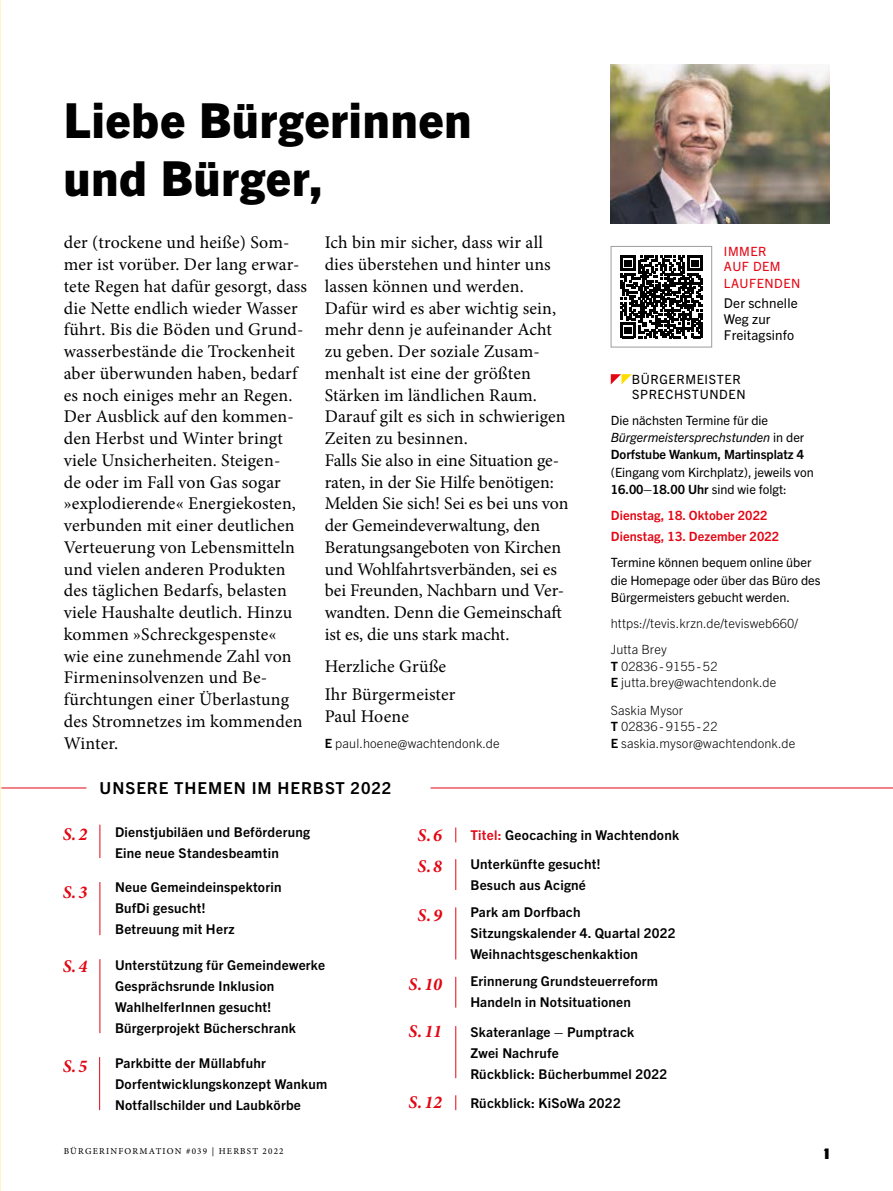
<style>
.page{position:relative;width:893px;height:1191px;background:#fff}
.page>*{position:absolute;margin:0;border:0;box-sizing:border-box;transform-origin:0 0}
.t1{font:800 48.3px/58.1px "Trade Gothic Next LT Pro";letter-spacing:.02em;color:#000}
.t2{font:italic 700 18px "Minion Pro";color:#e30613}
.t3{font:17.85px/21.8px "Minion Pro";letter-spacing:.005em;color:#000}
.t4{font:700 16.5px "Trade Gothic Next LT Pro";letter-spacing:.06em;color:#000}
.t5{font:15px "Hillray";color:#000}
.t6{font:700 13.5px/21px "Trade Gothic Next LT Pro";letter-spacing:.02em;color:#000}
.t7{font:13.5px/16.2px "Trade Gothic Next LT Pro";letter-spacing:.01em;color:#000}
.t8{font:12.75px/17.2px "Trade Gothic Next LT Pro";color:#000}
.t9{font:300 12.75px/16.5px "Trade Gothic Next LT Pro";letter-spacing:.01em;color:#000}
.t10{font:700 12.75px/21px "Trade Gothic Next LT Pro";letter-spacing:.01em;color:#e30613}
.t11{font:12.75px/15.3px "Trade Gothic Next LT Pro";letter-spacing:.05em;color:#000}
.t12{font:12.75px/15.8px "Trade Gothic Next LT Pro";letter-spacing:.04em;color:#e30613}
.t13{font:9px "Minion Pro Capt";letter-spacing:.135em;color:#000}
.s1{font-weight:700}
.s2{font-style:italic}
.s3{color:#e30613}
</style>
<div class="page">
<img style="left:611px;top:65px;width:219px;height:158px">
<hr style="left:100px;top:824px;width:1px;height:34px;background:#e30613">
<hr style="left:100px;top:882px;width:1px;height:53px;background:#e30613">
<hr style="left:100px;top:959px;width:1px;height:74px;background:#e30613">
<hr style="left:99px;top:1057px;width:1px;height:53px;background:#e30613">
<svg style="left:455px;top:827px;width:1px;height:15px"></svg>
<svg style="left:455px;top:1095px;width:1px;height:15px"></svg>
<hr style="left:455px;top:859px;width:1px;height:31px;background:#e30613">
<hr style="left:455px;top:907px;width:1px;height:52px;background:#e30613">
<hr style="left:455px;top:976px;width:1px;height:31px;background:#e30613">
<hr style="left:455px;top:1026px;width:1px;height:52px;background:#e30613">
<hr style="left:1px;top:787px;width:85px;height:1px;background:#e30613">
<hr style="left:431px;top:787px;width:462px;height:1px;background:#e30613">
<svg style="left:620px;top:255px;width:83px;height:83px"></svg>
<hr style="left:700px;top:322px;width:3px;height:16px;background:#000">
<div style="left:611px;top:246px;width:101px;height:101px;border:1px solid #9d9d9c"></div>
<svg style="left:611px;top:374px;width:21px;height:10px"></svg>
<h1 class="t1" style="left:64px;top:88px;width:409px">Liebe Bürgerinnen und Bürger,</h1>
<p class="t3" style="left:64px;top:232px;width:245px">der (trockene und heiße) Som&shy;mer ist vorüber. Der lang erwar&shy;tete Regen hat dafür gesorgt, dass die Nette endlich wieder Wasser führt. Bis die Böden und Grund&shy;wasserbestände die Trockenheit aber überwunden haben, bedarf es noch einiges mehr an Regen.<br>Der Ausblick auf den kommen&shy;den Herbst und Winter bringt viele Unsicherheiten. Steigen-<br>de oder im Fall von Gas sogar »explodierende« Energiekosten, verbunden mit einer deutlichen<br>Verteuerung von Lebensmitteln und vielen anderen Produkten des täglichen Bedarfs, belasten viele Haushalte deutlich. Hinzu kommen »Schreckgespenste«<br>wie eine zunehmende Zahl von<br>Firmeninsolvenzen und Be&shy;fürchtungen einer Überlastung des Stromnetzes im kommenden<br>Winter.</p>
<p class="t3" style="left:325px;top:232px;width:245px">Ich bin mir sicher, dass wir all dies überstehen und hinter uns lassen können und werden.<br>Dafür wird es aber wichtig sein, mehr denn je aufeinander Acht zu geben. Der soziale Zusam&shy;menhalt ist eine der größten<br>Stärken im ländlichen Raum.<br>Darauf gilt es sich in schwierigen<br>Zeiten zu besinnen.<br>Falls Sie also in eine Situation ge&shy;raten, in der Sie Hilfe benötigen:<br>Melden Sie sich! Sei es bei uns von der Gemeindeverwaltung, den<br>Beratungsangeboten von Kirchen und Wohlfahrtsverbänden, sei es bei Freunden, Nachbarn und Ver&shy;wandten. Denn die Gemeinschaft ist es, die uns stark macht.</p>
<p class="t3" style="left:325px;top:651px;width:132px;line-height:28.8px">Herzliche Grüße<br>Ihr Bürgermeister</p>
<p class="t3" style="left:325px;top:705px;width:86px">Paul Hoene</p>
<p class="t9" style="left:325px;top:734px;width:177px"><span class="s1">E</span> paul.hoene@wachtendonk.de</p>
<p class="t4" style="left:100px;top:776px;width:293px">UNSERE THEMEN IM HERBST 2022</p>
<p class="t12" style="left:724px;top:243px;width:78px">IMMER<br>AUF DEM<br>LAUFENDEN</p>
<p class="t7" style="left:724px;top:294px;width:75px">Der schnelle<br>Weg zur<br>Freitagsinfo</p>
<p class="t11" style="left:632px;top:371px;width:115px">BÜRGERMEISTER<br>SPRECHSTUNDEN</p>
<p class="t8" style="left:611px;top:411px;width:195px">Die nächsten Termine für die<br><span class="s2">Bürgermeistersprechstunden</span> in der<br><span class="s1">Dorfstube Wankum, Martinsplatz 4</span></p>
<p class="t8" style="left:611px;top:462px;width:205px">(Eingang vom Kirchplatz), jeweils von<br><span class="s1">16.00–18.00 Uhr</span> sind wie folgt:</p>
<p class="t10" style="left:611px;top:504px;width:170px">Dienstag, 18. Oktober 2022<br>Dienstag, 13. Dezember 2022</p>
<p class="t8" style="left:611px;top:553px;width:211px">Termine können bequem online über die Homepage oder über das Büro des<br>Bürgermeisters gebucht werden.</p>
<p class="t9" style="left:611px;top:614px;width:189px">https://tevis.krzn.de/tevisweb660/</p>
<p class="t9" style="left:611px;top:640px;width:167px">Jutta Brey<br><span class="s1">T</span> 02836 - 9155 - 52<br><span class="s1">E</span> jutta.brey@wachtendonk.de</p>
<p class="t9" style="left:611px;top:701px;width:186px">Saskia Mysor<br><span class="s1">T</span> 02836 - 9155 - 22<br><span class="s1">E</span> saskia.mysor@wachtendonk.de</p>
<p class="t2" style="left:63px;top:821px;width:26px">S.2</p>
<p class="t6" style="left:115px;top:820px;width:197px">Dienstjubiläen und Beförderung<br>Eine neue Standesbeamtin</p>
<p class="t2" style="left:63px;top:879px;width:26px">S.3</p>
<p class="t6" style="left:115px;top:876px;width:168px">Neue Gemeindeinspektorin<br>BufDi gesucht!<br>Betreuung mit Herz</p>
<p class="t2" style="left:63px;top:953px;width:26px">S.4</p>
<p class="t6" style="left:115px;top:953px;width:212px">Unterstützung für Gemeindewerke<br>Gesprächsrunde Inklusion<br>WahlhelferInnen gesucht!<br>Bürgerprojekt Bücherschrank</p>
<p class="t2" style="left:63px;top:1053px;width:26px">S.5</p>
<p class="t6" style="left:115px;top:1051px;width:214px">Parkbitte der Müllabfuhr<br>Dorfentwicklungskonzept Wankum<br>Notfallschilder und Laubkörbe</p>
<p class="t13" style="left:64px;top:1145px;width:221px">BÜRGERINFORMATION #039 | HERBST 2022</p>
<p class="t2" style="left:418px;top:822px;width:26px">S.6</p>
<p class="t6" style="left:470px;top:824px;width:210px"><span class="s3">Titel:</span> Geocaching in Wachtendonk</p>
<p class="t2" style="left:418px;top:853px;width:26px">S.8</p>
<p class="t6" style="left:470px;top:852px;width:132px">Unterkünfte gesucht!<br>Besuch aus Acigné</p>
<p class="t2" style="left:418px;top:902px;width:26px">S.9</p>
<p class="t6" style="left:470px;top:900px;width:207px">Park am Dorfbach<br>Sitzungskalender 4. Quartal 2022<br>Weihnachtsgeschenkaktion</p>
<p class="t2" style="left:409px;top:971px;width:35px">S. 10</p>
<p class="t6" style="left:470px;top:970px;width:189px">Erinnerung Grundsteuerreform<br>Handeln in Notsituationen</p>
<p class="t2" style="left:409px;top:1018px;width:35px">S. 11</p>
<p class="t6" style="left:470px;top:1020px;width:198px">Skateranlage – Pumptrack<br>Zwei Nachrufe<br>Rückblick: Bücherbummel 2022</p>
<p class="t2" style="left:409px;top:1089px;width:35px">S. 12</p>
<p class="t6" style="left:470px;top:1091px;width:152px">Rückblick: KiSoWa 2022</p>
<p class="t5" style="left:824px;top:1145px;width:7px">1</p>
</div>
